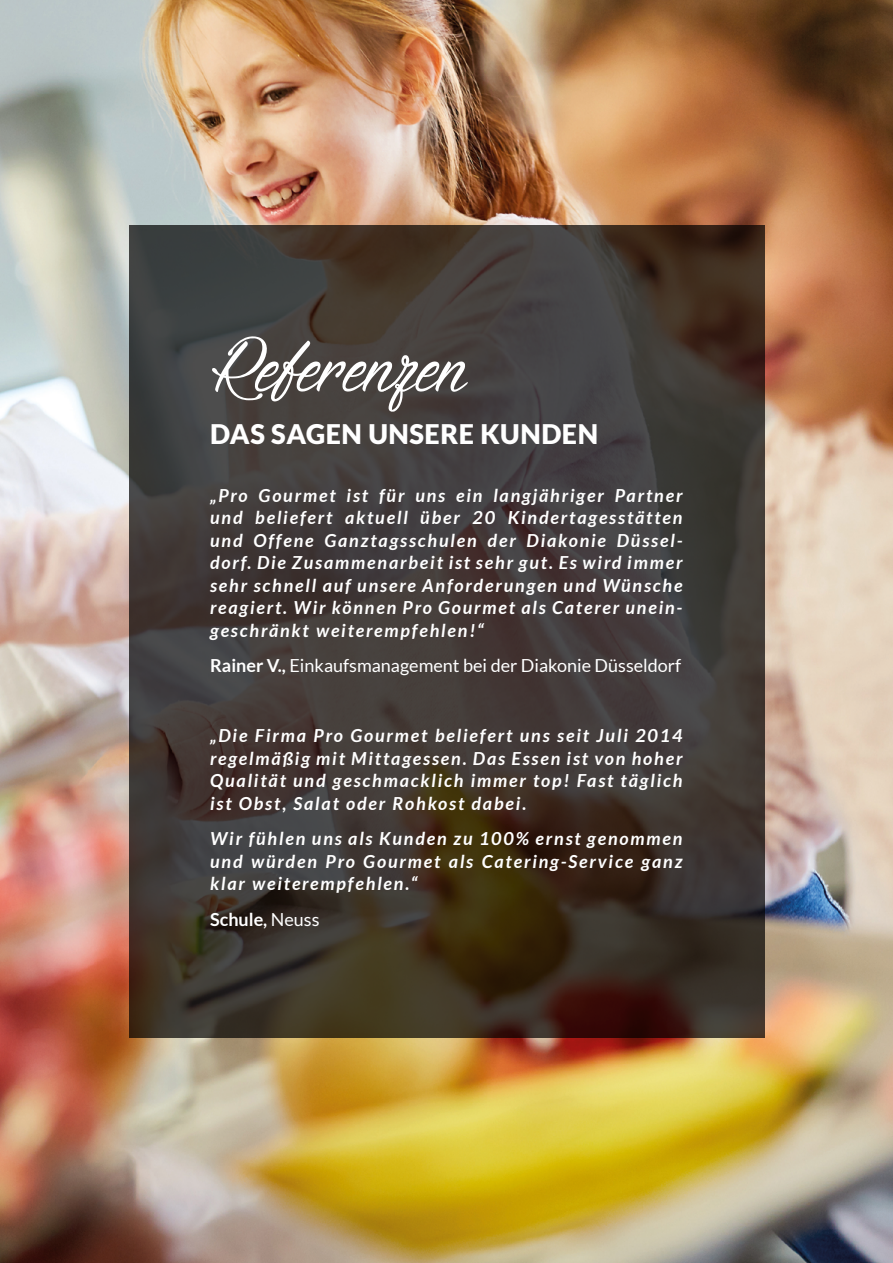
<style>
.page{position:relative;width:893px;height:1263px;background:#fff}
.page>*{position:absolute;margin:0;border:0;box-sizing:border-box;transform-origin:0 0}
.t1{font:72px "Signatureofthe Ancient";color:#fff}
.t2{font:900 27px "Lato";letter-spacing:.02em;color:#fff}
.t3{font:italic 700 18px/22.5px "Lato";letter-spacing:.1em;color:#fff;text-align:justify}
.t4{font:18px "Lato";color:#fff}
.t5{font:700 18px "Lato";color:#fff}
.s1{font-weight:700}
.s2{font-weight:400}
</style>
<div class="page">
<img style="left:0;top:0;width:893px;height:1263px">
<svg style="left:129px;top:225px;width:635px;height:812px;background:#403833"></svg>
<h1 class="t1" style="left:210px;top:324px;width:257px">Referenzen</h1>
<h2 class="t2" style="left:210px;top:418px;width:389px">DAS SAGEN UNSERE KUNDEN</h2>
<p class="t3" style="left:210px;top:484px;width:474px">„Pro Gourmet ist für uns ein langjähriger Partner und beliefert aktuell über 20 Kindertagesstätten und Offene Ganztagsschulen der Diakonie Düssel&shy;dorf. Die Zusammenarbeit ist sehr gut. Es wird immer sehr schnell auf unsere Anforderungen und Wünsche reagiert. Wir können Pro Gourmet als Caterer unein&shy;geschränkt weiterempfehlen!“</p>
<p class="t4" style="left:210px;top:655px;width:473px"><span class="s1">Rainer V.,</span> Einkaufsmanagement bei der Diakonie Düsseldorf</p>
<p class="t3" style="left:210px;top:725px;width:474px">„Die Firma Pro Gourmet beliefert uns seit Juli 2014 regelmäßig mit Mittagessen. Das Essen ist von hoher Qualität und geschmacklich immer top! Fast täglich ist Obst, Salat oder Rohkost dabei.</p>
<p class="t3" style="left:210px;top:828px;width:474px">Wir fühlen uns als Kunden zu 100% ernst genommen und würden Pro Gourmet als Catering-Service ganz klar weiterempfehlen.“</p>
<p class="t5" style="left:210px;top:909px;width:111px">Schule, <span class="s2">Neuss</span></p>
</div>
